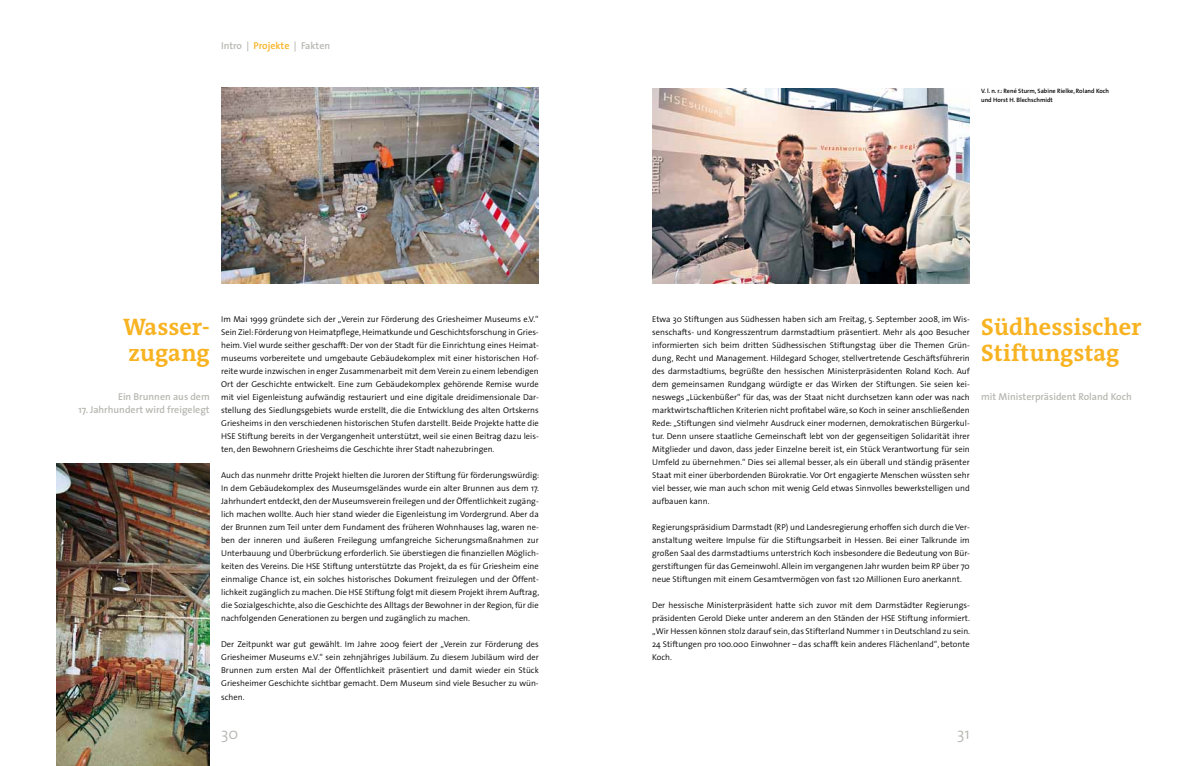
<style>
.page{position:relative;width:1191px;height:766px;background:#fff}
.page>*{position:absolute;margin:0;border:0;box-sizing:border-box;transform-origin:0 0}
.t1{font:700 24px/26px "The Antiqua B7";color:#f8b322}
.t2{font:300 16px "The Sans";color:#b7b8b1}
.t3{font:600 10px "The Sans";color:#b7b8b1}
.t4{font:300 8.5px/13px "The Sans";color:#000;text-align:justify}
.t5{font:600 6.2px/9px "The Sans";color:#000}
.s1{color:#f8b322}
</style>
<div class="page">
<img style="left:652px;top:88px;width:317px;height:195px">
<img style="left:57px;top:464px;width:153px;height:301px">
<img style="left:221px;top:88px;width:318px;height:195px">
<p class="t3" style="left:221px;top:37px;width:111px">Intro | <span class="s1">Projekte</span> | Fakten</p>
<p class="t5" style="left:981px;top:86px;width:129px">V. l. n. r.: René Sturm, Sabine Rielke, Roland Koch und Horst H. Blechschmidt</p>
<h1 class="t1" style="left:123px;top:315px;width:88px">Wasser-- zugang</h1>
<p class="t3" style="left:118px;top:388px;width:93px">Ein Brunnen aus dem</p>
<p class="t3" style="left:78px;top:401px;width:133px">17. Jahrhundert wird freigelegt</p>
<p class="t4" style="left:221px;top:312px;width:319px">Im Mai 1999 gründete sich der „Verein zur Förderung des Griesheimer Museums e.V.“ Sein Ziel: Förderung von Heimatpflege, Heimatkunde und Geschichtsforschung in Gries&shy;heim. Viel wurde seither geschafft: Der von der Stadt für die Einrichtung eines Heimat&shy;museums vorbereitete und umgebaute Gebäudekomplex mit einer historischen Hof&shy;reite wurde inzwischen in enger Zusammenarbeit mit dem Verein zu einem lebendigen Ort der Geschichte entwickelt. Eine zum Gebäudekomplex gehörende Remise wurde mit viel Eigenleistung aufwändig restauriert und eine digitale dreidimensionale Dar&shy;stellung des Siedlungsgebiets wurde erstellt, die die Entwicklung des alten Ortskerns Griesheims in den verschiedenen historischen Stufen darstellt. Beide Projekte hatte die HSE Stiftung bereits in der Vergangenheit unterstützt, weil sie einen Beitrag dazu leis&shy;ten, den Bewohnern Griesheims die Geschichte ihrer Stadt nahezubringen.</p>
<p class="t4" style="left:221px;top:468px;width:319px">Auch das nunmehr dritte Projekt hielten die Juroren der Stiftung für förderungswürdig:<br>In dem Gebäudekomplex des Museumsgeländes wurde ein alter Brunnen aus dem 17.<br>Jahrhundert entdeckt, den der Museumsverein freilegen und der Öffentlichkeit zugäng&shy;lich machen wollte. Auch hier stand wieder die Eigenleistung im Vordergrund. Aber da der Brunnen zum Teil unter dem Fundament des früheren Wohnhauses lag, waren ne&shy;ben der inneren und äußeren Freilegung umfangreiche Sicherungsmaßnahmen zur Unterbauung und Überbrückung erforderlich. Sie überstiegen die finanziellen Möglich&shy;keiten des Vereins. Die HSE Stiftung unterstützte das Projekt, da es für Griesheim eine einmalige Chance ist, ein solches historisches Dokument freizulegen und der Öffent&shy;lichkeit zugänglich zu machen. Die HSE Stiftung folgt mit diesem Projekt ihrem Auftrag, die Sozialgeschichte, also die Geschichte des Alltags der Bewohner in der Region, für die nachfolgenden Generationen zu bergen und zugänglich zu machen.</p>
<p class="t4" style="left:221px;top:637px;width:319px">Der Zeitpunkt war gut gewählt. Im Jahre 2009 feiert der „Verein zur Förderung des Griesheimer Museums e.V.“ sein zehnjähriges Jubiläum. Zu diesem Jubiläum wird der Brunnen zum ersten Mal der Öffentlichkeit präsentiert und damit wieder ein Stück Griesheimer Geschichte sichtbar gemacht. Dem Museum sind viele Besucher zu wün&shy;schen.</p>
<p class="t4" style="left:652px;top:312px;width:319px">Etwa 30 Stiftungen aus Südhessen haben sich am Freitag, 5. September 2008, im Wis&shy;senschafts- und Kongresszentrum darmstadtium präsentiert. Mehr als 400 Besucher informierten sich beim dritten Südhessischen Stiftungstag über die Themen Grün&shy;dung, Recht und Management. Hildegard Schoger, stellvertretende Geschäftsführerin des darmstadtiums, begrüßte den hessischen Ministerpräsidenten Roland Koch. Auf dem gemeinsamen Rundgang würdigte er das Wirken der Stiftungen. Sie seien kei&shy;neswegs „Lückenbüßer“ für das, was der Staat nicht durchsetzen kann oder was nach marktwirtschaftlichen Kriterien nicht profitabel wäre, so Koch in seiner anschließenden Rede: „Stiftungen sind vielmehr Ausdruck einer modernen, demokratischen Bürgerkul&shy;tur. Denn unsere staatliche Gemeinschaft lebt von der gegenseitigen Solidarität ihrer Mitglieder und davon, dass jeder Einzelne bereit ist, ein Stück Verantwortung für sein Umfeld zu übernehmen.“ Dies sei allemal besser, als ein überall und ständig präsenter Staat mit einer überbordenden Bürokratie. Vor Ort engagierte Menschen wüssten sehr viel besser, wie man auch schon mit wenig Geld etwas Sinnvolles bewerkstelligen und aufbauen kann.</p>
<p class="t4" style="left:652px;top:520px;width:319px">Regierungspräsidium Darmstadt (RP) und Landesregierung erhoffen sich durch die Ver&shy;anstaltung weitere Impulse für die Stiftungsarbeit in Hessen. Bei einer Talkrunde im großen Saal des darmstadtiums unterstrich Koch insbesondere die Bedeutung von Bür&shy;gerstiftungen für das Gemeinwohl. Allein im vergangenen Jahr wurden beim RP über 70 neue Stiftungen mit einem Gesamtvermögen von fast 120 Millionen Euro anerkannt.</p>
<p class="t4" style="left:652px;top:598px;width:319px">Der hessische Ministerpräsident hatte sich zuvor mit dem Darmstädter Regierungs&shy;präsidenten Gerold Dieke unter anderem an den Ständen der HSE Stiftung informiert. „Wir Hessen können stolz darauf sein, das Stifterland Nummer 1 in Deutschland zu sein.<br>24 Stiftungen pro 100.000 Einwohner – das schafft kein anderes Flächenland“, betonte Koch.</p>
<h1 class="t1" style="left:981px;top:315px;width:162px">Südhessischer<br>Stiftungstag</h1>
<p class="t3" style="left:981px;top:388px;width:152px">mit Ministerpräsident Roland Koch</p>
<h2 class="t2" style="left:221px;top:719px;width:19px">30</h2>
<h2 class="t2" style="left:957px;top:719px;width:14px">31</h2>
</div>
